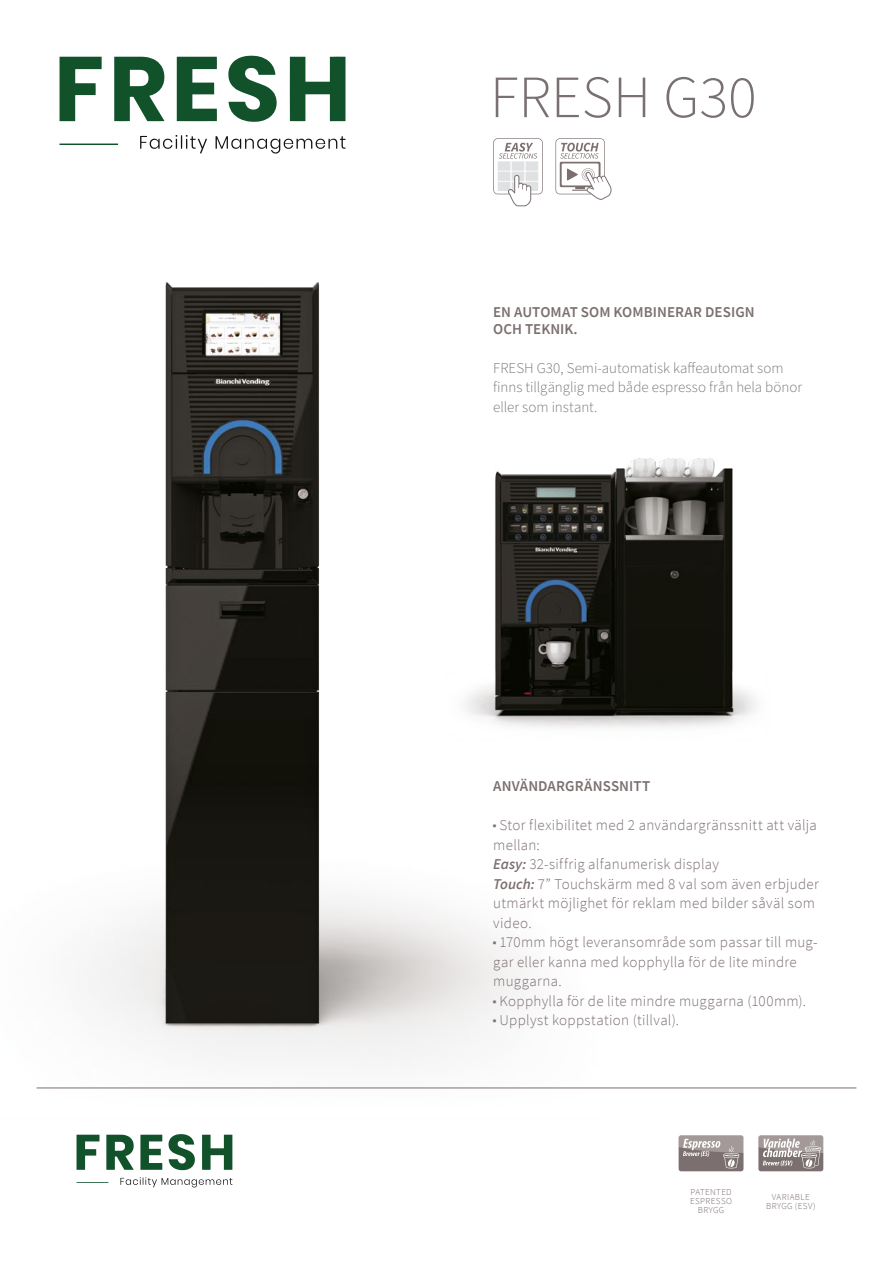
<style>
.page{position:relative;width:893px;height:1263px;background:#fff}
.page>*{position:absolute;margin:0;border:0;box-sizing:border-box;transform-origin:0 0}
.t1{font:300 60px "Source Sans Pro";color:#797171}
.t2{font:300 15px/19.5px "Source Sans Pro";letter-spacing:.02em;color:#7c6f6f}
.t3{font:300 15px/19.5px "Source Sans Pro";color:#797171}
.t4{font:600 15px/16.5px "Source Sans Pro";letter-spacing:.005em;color:#7c6f6f}
.t5{font:300 9px/9px "Source Sans Pro";letter-spacing:.045em;color:#7c6f6f;text-align:center}
.s1{font-weight:600;font-style:italic}
</style>
<div class="page">
<img style="left:97px;top:281px;width:290px;height:759px">
<img style="left:456px;top:458px;width:300px;height:274px">
<hr style="left:37px;top:1087px;width:819px;height:1px;background:#7c6f6f">
<svg style="left:555px;top:138px;width:57px;height:62px"></svg>
<svg style="left:493px;top:138px;width:50px;height:68px"></svg>
<div style="left:679px;top:1135px;width:64px;height:36px;background:#7c6f6f;border-radius:2px"></div>
<svg style="left:679px;top:1135px;width:64px;height:33px"></svg>
<div style="left:758px;top:1135px;width:65px;height:36px;background:#7c6f6f;border-radius:2px"></div>
<svg style="left:758px;top:1135px;width:65px;height:33px"></svg>
<svg style="left:60px;top:57px;width:42px;height:64px"></svg>
<svg style="left:60px;top:144px;width:58px;height:1px"></svg>
<svg style="left:114px;top:57px;width:51px;height:64px"></svg>
<svg style="left:290px;top:57px;width:55px;height:64px"></svg>
<svg style="left:228px;top:56px;width:49px;height:66px"></svg>
<svg style="left:177px;top:57px;width:40px;height:64px"></svg>
<svg style="left:216px;top:136px;width:129px;height:17px"></svg>
<svg style="left:140px;top:135px;width:67px;height:18px"></svg>
<svg style="left:77px;top:1135px;width:22px;height:35px"></svg>
<svg style="left:77px;top:1182px;width:31px;height:1px"></svg>
<svg style="left:106px;top:1135px;width:28px;height:35px"></svg>
<svg style="left:202px;top:1135px;width:30px;height:35px"></svg>
<svg style="left:169px;top:1134px;width:26px;height:36px"></svg>
<svg style="left:140px;top:1135px;width:22px;height:35px"></svg>
<svg style="left:120px;top:1177px;width:112px;height:10px"></svg>
<h1 class="t1" style="left:490px;top:57px;width:268px">FRESH G30</h1>
<p class="t4" style="left:493px;top:304px;width:263px">EN AUTOMAT SOM KOMBINERAR DESIGN<br>OCH TEKNIK.</p>
<p class="t3" style="left:493px;top:358px;width:310px">FRESH G30, Semi-automatisk kaffeautomat som finns tillgänglig med både espresso från hela bönor eller som instant.</p>
<p class="t4" style="left:493px;top:778px;width:158px">ANVÄNDARGRÄNSSNITT</p>
<p class="t2" style="left:493px;top:815px;width:327px"><sup>■</sup> Stor flexibilitet med 2 användargränssnitt att välja mellan:<br><span class="s1">Easy:</span> 32-siffrig alfanumerisk display<br><span class="s1">Touch:</span> 7” Touchskärm med 8 val som även erbjuder utmärkt möjlighet för reklam med bilder såväl som video.</p>
<p class="t2" style="left:493px;top:932px;width:326px"><sup>■</sup> 170mm högt leveransområde som passar till mug&shy;gar eller kanna med kopphylla för de lite mindre muggarna.</p>
<p class="t2" style="left:493px;top:991px;width:314px"><sup>■</sup> Kopphylla för de lite mindre muggarna (100mm).</p>
<p class="t2" style="left:493px;top:1010px;width:187px"><sup>■</sup> Upplyst koppstation (tillval).</p>
<p class="t5" style="left:690px;top:1187px;width:44px">PATENTED<br>ESPRESSO<br>BRYGG</p>
<p class="t5" style="left:766px;top:1192px;width:51px">VARIABLE<br>BRYGG (ESV)</p>
</div>
